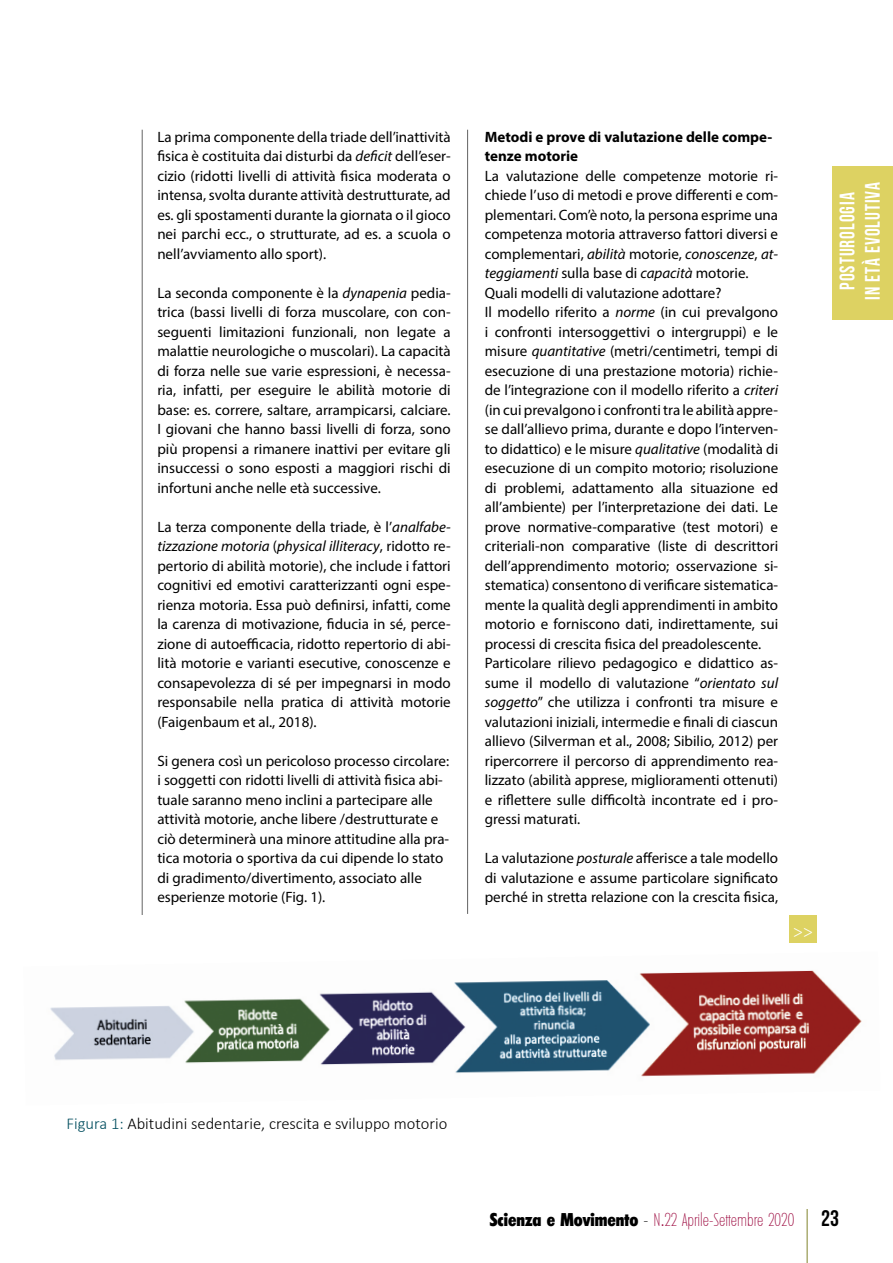
<style>
.page{position:relative;width:893px;height:1263px;background:#fff}
.page>*{position:absolute;margin:0;border:0;box-sizing:border-box;transform-origin:0 0}
.t1{font:21px/25.2px "Bebas Neue";letter-spacing:.05em;color:#fff;text-align:center;scale:.93 1}
.t2{font:200 condensed 18px "Limerick";color:#9e0d42;scale:.9 1}
.t3{font:18px "Minion Pro";color:#fff}
.t4{font:300 16.5px "Calibri";color:#000}
.t5{font:15px/19.5px "Myriad Pro";color:#000;text-align:justify}
.t6{font:700 15px/19.5px "Myriad Pro";color:#000}
.s1{font-style:italic}
.s2{color:#004d5e}
.s3{font-weight:800;color:#000}
.s4{color:#000}
.s5{font-family:"Arial Narrow";font-weight:400;font-stretch:normal}
.s6{font-family:"Bebas Neue";font-weight:400;font-stretch:normal;font-size:22.5px;color:#000}
</style>
<div class="page">
<div style="left:833px;top:167px;width:60px;height:153px;background:#ddd262"></div>
<hr style="left:806px;top:1209px;width:2px;height:54px;background:#aaad72">
<hr style="left:142px;top:130px;width:1px;height:785px;background:#636363">
<hr style="left:467px;top:130px;width:1px;height:784px;background:#636363">
<img style="left:50px;top:970px;width:812px;height:107px">
<div style="left:789px;top:915px;width:27px;height:28px;background:#ddd262"></div>
<p class="t5" style="left:157px;top:127px;width:295px">La prima componente della triade dell’inattività fisica è costituita dai disturbi da <span class="s1">deficit</span> dell’eser&shy;cizio (ridotti livelli di attività fisica moderata o intensa, svolta durante attività destrutturate, ad es. gli spostamenti durante la giornata o il gioco nei parchi ecc., o strutturate, ad es. a scuola o nell’avviamento allo sport).</p>
<p class="t5" style="left:157px;top:283px;width:295px">La seconda componente è la <span class="s1">dynapenia</span> pedia&shy;trica (bassi livelli di forza muscolare, con con&shy;seguenti limitazioni funzionali, non legate a malattie neurologiche o muscolari). La capacità di forza nelle sue varie espressioni, è necessa&shy;ria, infatti, per eseguire le abilità motorie di base: es. correre, saltare, arrampicarsi, calciare.<br>I giovani che hanno bassi livelli di forza, sono più propensi a rimanere inattivi per evitare gli insuccessi o sono esposti a maggiori rischi di infortuni anche nelle età successive.</p>
<p class="t5" style="left:157px;top:517px;width:295px">La terza componente della triade, è l’<span class="s1">analfabe&shy;tizzazione motoria</span> (<span class="s1">physical illiteracy</span>, ridotto re&shy;pertorio di abilità motorie), che include i fattori cognitivi ed emotivi caratterizzanti ogni espe&shy;rienza motoria. Essa può definirsi, infatti, come la carenza di motivazione, fiducia in sé, perce&shy;zione di autoefficacia, ridotto repertorio di abi&shy;lità motorie e varianti esecutive, conoscenze e consapevolezza di sé per impegnarsi in modo responsabile nella pratica di attività motorie (Faigenbaum et al., 2018).</p>
<p class="t5" style="left:157px;top:751px;width:293px;text-align:left">Si genera così un pericoloso processo circolare: i soggetti con ridotti livelli di attività fisica abi&shy;tuale saranno meno inclini a partecipare alle attività motorie, anche libere /destrutturate e ciò determinerà una minore attitudine alla pra&shy;tica motoria o sportiva da cui dipende lo stato di gradimento/divertimento, associato alle esperienze motorie (Fig. 1).</p>
<p class="t6" style="left:485px;top:127px;width:289px">Metodi e prove di valutazione delle compe&shy;tenze motorie</p>
<p class="t5" style="left:485px;top:166px;width:295px;text-align:left">La valutazione delle competenze motorie ri&shy;chiede l’uso di metodi e prove differenti e com&shy;plementari. Com’è noto, la persona esprime una competenza motoria attraverso fattori diversi e complementari, <span class="s1">abilità</span> motorie, <span class="s1">conoscenze</span>, <span class="s1">at&shy;teggiamenti</span> sulla base di <span class="s1">capacità</span> motorie.<br>Quali modelli di valutazione adottare?<br>Il modello riferito a <span class="s1">norme</span> (in cui prevalgono i confronti intersoggettivi o intergruppi) e le misure <span class="s1">quantitative</span> (metri/centimetri, tempi di esecuzione di una prestazione motoria) richie&shy;de l’integrazione con il modello riferito a <span class="s1">criteri </span>(in cui prevalgono i confronti tra le abilità appre&shy;se dall’allievo prima, durante e dopo l’interven&shy;to didattico) e le misure <span class="s1">qualitative</span> (modalità di esecuzione di un compito motorio; risoluzione di problemi, adattamento alla situazione ed all’ambiente) per l’interpretazione dei dati. Le prove normative-comparative (test motori) e criteriali-non comparative (liste di descrittori dell’apprendimento motorio; osservazione si&shy;stematica) consentono di verificare sistematica&shy;mente la qualità degli apprendimenti in ambito motorio e forniscono dati, indirettamente, sui processi di crescita fisica del preadolescente.<br>Particolare rilievo pedagogico e didattico as&shy;sume il modello di valutazione “<span class="s1">orientato sul soggetto</span>” che utilizza i confronti tra misure e valutazioni iniziali, intermedie e finali di ciascun allievo (Silverman et al., 2008; Sibilio, 2012) per ripercorrere il percorso di apprendimento rea&shy;lizzato (abilità apprese, miglioramenti ottenuti) e riflettere sulle difficoltà incontrate ed i pro&shy;gressi maturati.</p>
<p class="t5" style="left:485px;top:848px;width:295px">La valutazione <span class="s1">posturale</span> afferisce a tale modello di valutazione e assume particolare significato perché in stretta relazione con la crescita fisica,</p>
<p class="t3" style="left:793px;top:919px;width:21px">&gt;&gt;</p>
<h1 class="t1" style="left:834px;top:300px;width:128px;rotate:-90deg">POSTUROLOGIA<br>IN ETà EVOLUTIVA</h1>
<p class="t4" style="left:67px;top:1113px;width:382px"><span class="s2">Figura 1:</span> Abitudini sedentarie, crescita e sviluppo motorio</p>
<p class="t2" style="left:490px;top:1209px;width:390px"><span class="s3">Scienza e Movimento</span> <span class="s4">-</span> N<span class="s5">.</span>22 Aprile-Settembre 2020 <span class="s6">23</span></p>
</div>
